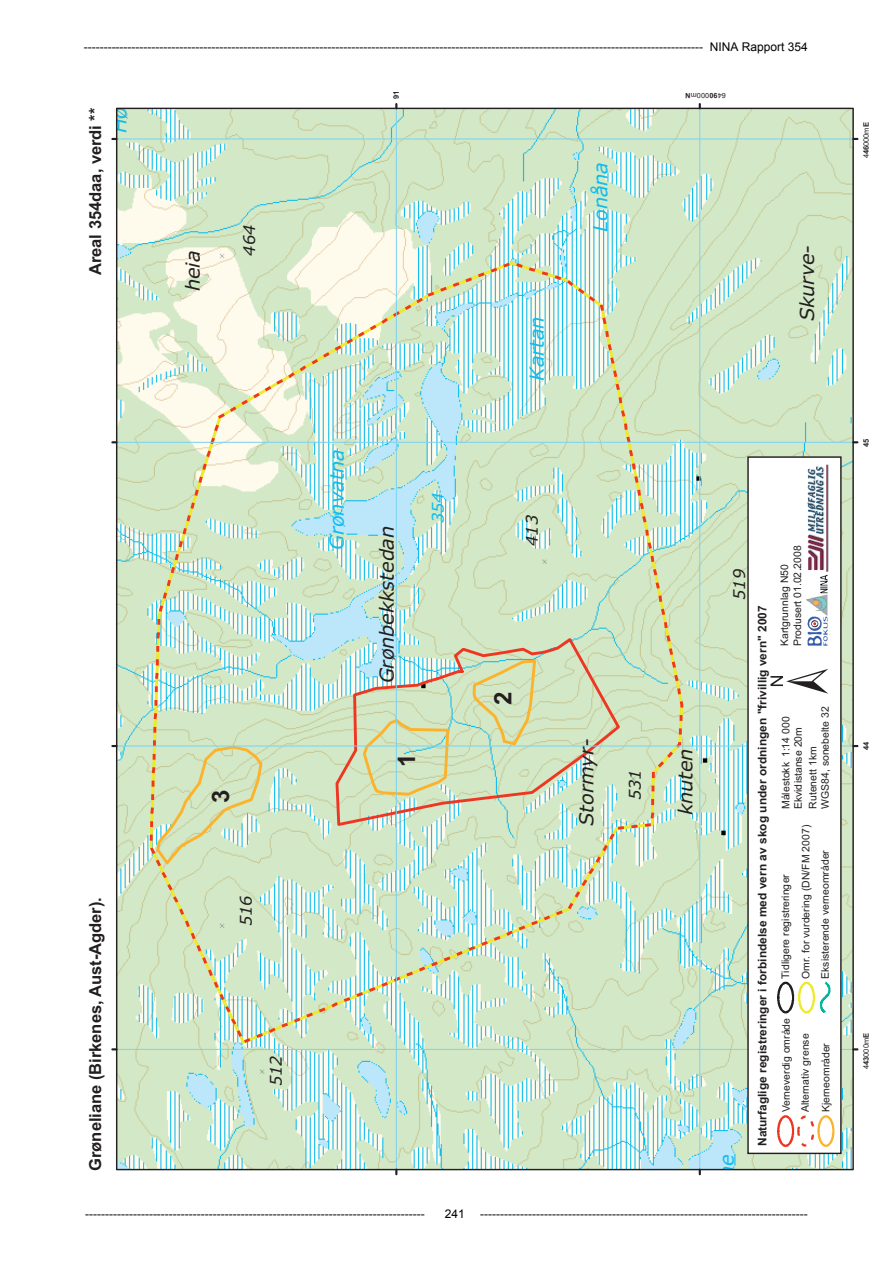
<style>
.page{position:relative;width:893px;height:1263px;background:#fff}
.page>*{position:absolute;margin:0;border:0;box-sizing:border-box;transform-origin:0 0}
.t1{font:82.05px "ESRI North";color:#231f20}
.t2{font:700 24.15px "Arial";color:#231f20}
.t3{font:italic 19.5px "Verdana";letter-spacing:-.01em;color:#231f20}
.t4{font:italic 19.5px "Verdana";letter-spacing:-.01em;color:#0fbcf0}
.t5{font:700 16.5px "Arial";letter-spacing:-.005em;color:#231f20}
.t6{font:italic 16.2px "Verdana";letter-spacing:-.015em;color:#231f20}
.t7{font:italic 16.2px "Verdana";color:#0fbcf0}
.t8{font:12px "Arial";color:#000}
.t9{font:700 11.85px "Arial";letter-spacing:-.005em;color:#231f20}
.t10{font:10.5px/12.6px "Arial";letter-spacing:-.005em;color:#231f20}
.t11{font:7.5px "Arial";letter-spacing:-.03em;color:#231f20}
.t12{font:700 7.5px "Arial";color:#231f20}
.t13{font:7.2px "Arial";letter-spacing:-.005em;color:#231f20}
.s1{font-weight:700}
</style>
<div class="page">
<img style="left:118px;top:110px;width:734px;height:1058px">
<svg style="left:148px;top:260px;width:537px;height:786px;background:#cde6cc"></svg>
<svg style="left:665px;top:634px;width:15px;height:49px"></svg>
<svg style="left:677px;top:690px;width:4px;height:3px"></svg>
<svg style="left:678px;top:699px;width:7px;height:10px"></svg>
<svg style="left:652px;top:741px;width:30px;height:36px"></svg>
<svg style="left:651px;top:800px;width:3px;height:4px"></svg>
<svg style="left:646px;top:823px;width:3px;height:4px"></svg>
<svg style="left:148px;top:658px;width:474px;height:387px;background:#cde5ca"></svg>
<svg style="left:157px;top:261px;width:510px;height:366px;background:#d1e8d3"></svg>
<svg style="left:334px;top:635px;width:288px;height:193px;background:#cfddbe"></svg>
<hr style="left:117px;top:1049px;width:736px;height:1px;background:#7cd2f2">
<hr style="left:117px;top:746px;width:736px;height:1px;background:#7cd2f2">
<hr style="left:117px;top:442px;width:736px;height:1px;background:#7cd2f2">
<hr style="left:117px;top:139px;width:736px;height:1px;background:#7cd2f2">
<hr style="left:699px;top:108px;width:1px;height:1062px;background:#7cd2f2">
<hr style="left:396px;top:108px;width:1px;height:1062px;background:#7cd2f2">
<div style="left:748px;top:457px;width:93px;height:696px;background:#fff"></div>
<img style="left:806px;top:464px;width:23px;height:181px">
<div style="left:747px;top:456px;width:94px;height:698px;border:1px solid #231f20"></div>
<svg style="left:777px;top:981px;width:54px;height:33px"></svg>
<svg style="left:777px;top:1115px;width:58px;height:32px"></svg>
<p class="t8" style="left:84px;top:39px;width:726px">----------------------------------------------------------------------------------------------------------------------------------------------------------- NINA Rapport 354</p>
<h3 class="t5" style="left:89px;top:275px;width:169px;rotate:-90deg">Areal 354daa, verdi **</h3>
<h3 class="t4" style="left:112px;top:133px;width:28px;rotate:-90deg">Hø</h3>
<h3 class="t5" style="left:89px;top:1171px;width:275px;rotate:-90deg">Grøneliane (Birkenes, Aust-Agder).</h3>
<h3 class="t3" style="left:185px;top:291px;width:42px;rotate:-90deg">heia</h3>
<h3 class="t6" style="left:243px;top:256px;width:32px;rotate:-90deg">464</h3>
<p class="t12" style="left:393px;top:99px;width:10px;rotate:-90deg">91</p>
<h2 class="t2" style="left:212px;top:803px;width:15px;rotate:-90deg">3</h2>
<h3 class="t6" style="left:239px;top:926px;width:32px;rotate:-90deg">516</h3>
<h3 class="t4" style="left:329px;top:550px;width:102px;rotate:-90deg">Grønvatna</h3>
<h3 class="t3" style="left:379px;top:683px;width:159px;rotate:-90deg">Grønbekkstedan</h3>
<h3 class="t7" style="left:431px;top:523px;width:32px;rotate:-90deg">354</h3>
<h2 class="t2" style="left:398px;top:767px;width:15px;rotate:-90deg">1</h2>
<h3 class="t6" style="left:270px;top:1086px;width:32px;rotate:-90deg">512</h3>
<h3 class="t4" style="left:529px;top:381px;width:66px;rotate:-90deg">Kartan</h3>
<h3 class="t4" style="left:593px;top:232px;width:71px;rotate:-90deg">Lonåna</h3>
<p class="t13" style="left:726px;top:98px;width:42px;rotate:-180deg">64<span class="s1">90</span>000m<span class="s1">N</span></p>
<h3 class="t3" style="left:799px;top:321px;width:78px;rotate:-90deg">Skurve-</h3>
<h3 class="t6" style="left:525px;top:546px;width:32px;rotate:-90deg">413</h3>
<h2 class="t2" style="left:494px;top:705px;width:15px;rotate:-90deg">2</h2>
<h3 class="t3" style="left:579px;top:826px;width:89px;rotate:-90deg">Stormyr-</h3>
<h3 class="t6" style="left:628px;top:800px;width:32px;rotate:-90deg">531</h3>
<h3 class="t3" style="left:678px;top:815px;width:68px;rotate:-90deg">knuten</h3>
<h3 class="t6" style="left:733px;top:600px;width:32px;rotate:-90deg">519</h3>
<h3 class="t4" style="left:719px;top:1178px;width:25px;rotate:-90deg">ne</h3>
<p class="t10" style="left:779px;top:646px;width:102px;rotate:-90deg">Kartgrunnlag N50<br>Produsert 01.02.2008</p>
<p class="t9" style="left:758px;top:1146px;width:542px;rotate:-90deg">Naturfaglige registreringer i forbindelse med vern av skog under ordningen "frivillig vern" 2007</p>
<h1 class="t1" style="left:752px;top:694px;width:26px;rotate:-90deg">±</h1>
<p class="t10" style="left:780px;top:809px;width:83px;rotate:-90deg">Målestokk<br>Ekvidistanse 20m</p>
<p class="t10" style="left:820px;top:809px;width:104px;rotate:-90deg">WGS84, sonebelte 32</p>
<p class="t10" style="left:780px;top:757px;width:42px;rotate:-90deg">1:14 000</p>
<p class="t10" style="left:807px;top:809px;width:63px;rotate:-90deg">Rutenett 1km</p>
<p class="t10" style="left:776px;top:979px;width:155px;line-height:20.5px;rotate:-90deg">Tidligere registreringer<br>Omr. for vurdering (DN/FM 2007)</p>
<p class="t10" style="left:820px;top:979px;width:130px;rotate:-90deg">Eksisterende verneområder</p>
<p class="t10" style="left:777px;top:1112px;width:95px;line-height:19px;rotate:-90deg">Verneverdig område<br>Alternativ grense</p>
<p class="t10" style="left:820px;top:1112px;width:71px;rotate:-90deg">Kjerneområder</p>
<p class="t8" style="left:85px;top:1206px;width:341px">-------------------------------------------------------------------------------------</p>
<p class="t8" style="left:445px;top:1206px;width:22px">241</p>
<p class="t8" style="left:480px;top:1206px;width:329px">----------------------------------------------------------------------------------</p>
<p class="t11" style="left:863px;top:158px;width:37px;rotate:-90deg">4<span class="s1">46</span>000m<span class="s1">E</span></p>
<p class="t12" style="left:863px;top:447px;width:10px;rotate:-90deg">45</p>
<p class="t12" style="left:863px;top:750px;width:10px;rotate:-90deg">44</p>
<p class="t11" style="left:863px;top:1069px;width:37px;rotate:-90deg">4<span class="s1">43</span>000m<span class="s1">E</span></p>
</div>
